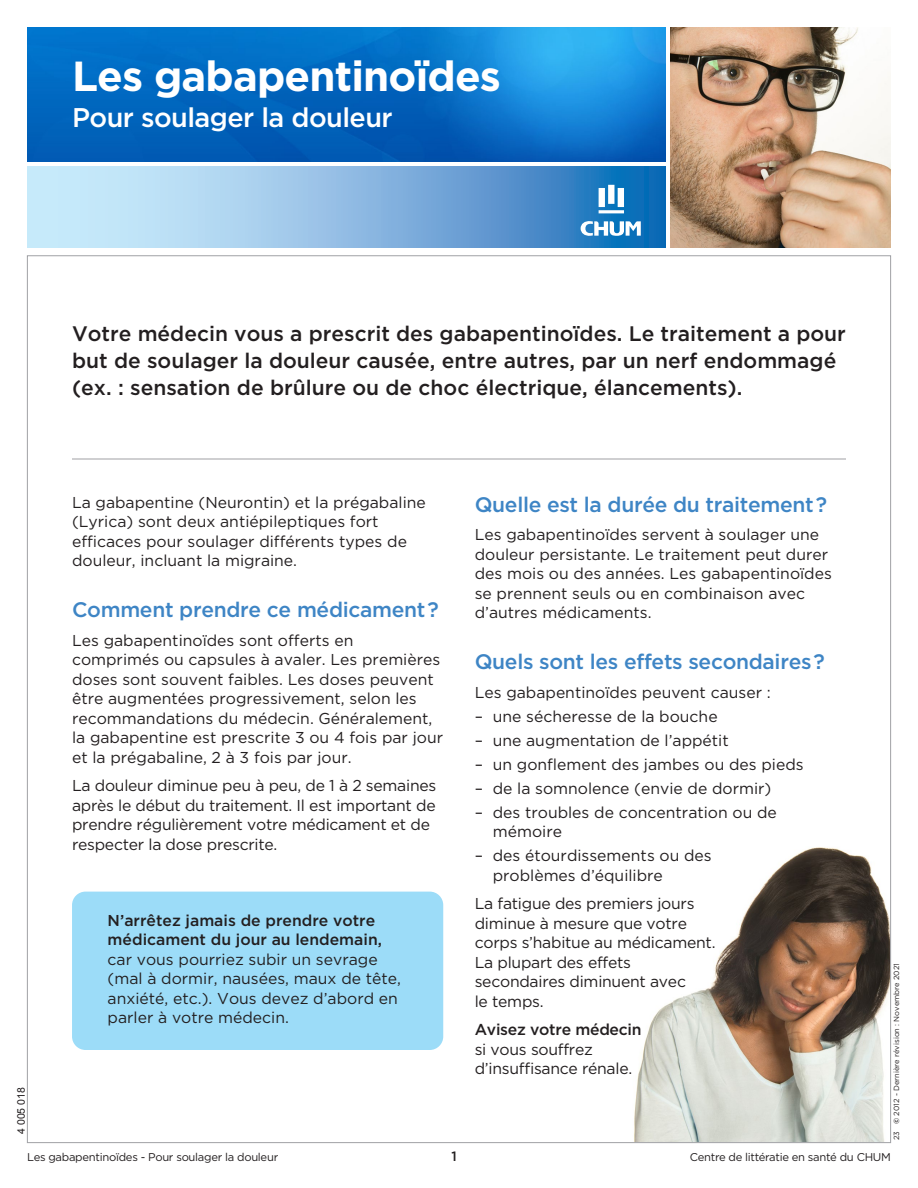
<style>
.page{position:relative;width:918px;height:1188px;background:#fff}
.page>*{position:absolute;margin:0;border:0;box-sizing:border-box;transform-origin:0 0}
.t1{font:700 42px "Gotham";letter-spacing:-.02em;color:#fff}
.t2{font:500 27px "Gotham";letter-spacing:-.02em;color:#fff}
.t3{font:500 21px/27px "Gotham";color:#231f20}
.t4{font:500 21px "Gotham";letter-spacing:-.015em;color:#3e85c5}
.t5{font:15.75px/19.5px "Gotham";color:#231f20}
.t6{font:500 15.75px/19.5px "Gotham";color:#231f20}
.t7{font:500 13.5px "Gotham";color:#231f20}
.t8{font:11.25px "Gotham";letter-spacing:-.025em;color:#231f20}
.t9{font:10.5px "Arial";color:#231f20}
.t10{font:7.5px "Gotham";color:#231f20}
.s1{font-weight:700}
</style>
<div class="page">
<hr style="left:72px;top:459px;width:774px;height:1px;background:#a0a1a5">
<img style="left:27px;top:27px;width:639px;height:135px">
<img style="left:670px;top:27px;width:221px;height:221px">
<svg style="left:27px;top:166px;width:639px;height:82px;background:#85b7e0"></svg>
<svg style="left:599px;top:185px;width:25px;height:28px"></svg>
<svg style="left:581px;top:221px;width:60px;height:15px"></svg>
<div style="left:72px;top:892px;width:371px;height:158px;background:#9cdcf8;border-radius:14px"></div>
<img style="left:634px;top:847px;width:255px;height:294px">
<h1 class="t1" style="left:72px;top:50px;width:431px">Les gabapentinoïdes</h1>
<h2 class="t2" style="left:72px;top:101px;width:322px">Pour soulager la douleur</h2>
<p class="t9" style="left:14px;top:1134px;width:48px;rotate:-90deg">4 005 018</p>
<h3 class="t3" style="left:72px;top:320px;width:776px">Votre médecin vous a prescrit des gabapentinoïdes. Le traitement a pour but de soulager la douleur causée, entre autres, par un nerf endommagé (ex. : sensation de brûlure ou de choc électrique, élancements).</h3>
<p class="t5" style="left:72px;top:492px;width:355px">La gabapentine (Neurontin) et la prégabaline (Lyrica) sont deux antiépileptiques fort efficaces pour soulager différents types de douleur, incluant la migraine.</p>
<h3 class="t4" style="left:72px;top:597px;width:368px">Comment prendre ce médicament?</h3>
<p class="t5" style="left:72px;top:630px;width:373px">Les gabapentinoïdes sont offerts en comprimés ou capsules à avaler. Les premières doses sont souvent faibles. Les doses peuvent être augmentées progressivement, selon les recommandations du médecin. Généralement, la gabapentine est prescrite 3 ou 4 fois par jour et la prégabaline, 2 à 3 fois par jour.</p>
<p class="t5" style="left:72px;top:776px;width:366px">La douleur diminue peu à peu, de 1 à 2 semaines après le début du traitement. Il est important de prendre régulièrement votre médicament et de respecter la dose prescrite.</p>
<p class="t6" style="left:108px;top:910px;width:276px">N’arrêtez jamais de prendre votre médicament du jour au lendemain,</p>
<p class="t5" style="left:108px;top:949px;width:295px">car vous pourriez subir un sevrage (mal à dormir, nausées, maux de tête, anxiété, etc.). Vous devez d’abord en parler à votre médecin.</p>
<h3 class="t4" style="left:475px;top:492px;width:354px">Quelle est la durée du traitement?</h3>
<p class="t5" style="left:475px;top:525px;width:359px">Les gabapentinoïdes servent à soulager une douleur persistante. Le traitement peut durer des mois ou des années. Les gabapentinoïdes se prennent seuls ou en combinaison avec d’autres médicaments.</p>
<h3 class="t4" style="left:475px;top:649px;width:352px">Quels sont les effets secondaires?</h3>
<p class="t5" style="left:475px;top:682px;width:298px">Les gabapentinoïdes peuvent causer :</p>
<p class="t5" style="left:475px;top:706px;width:244px">– une sécheresse de la bouche</p>
<p class="t5" style="left:475px;top:730px;width:256px">– une augmentation de l’appétit</p>
<p class="t5" style="left:475px;top:754px;width:330px">– un gonflement des jambes ou des pieds</p>
<p class="t5" style="left:475px;top:778px;width:298px">– de la somnolence (envie de dormir)</p>
<p class="t5" style="left:493px;top:802px;width:286px;text-indent:-18px">– des troubles de concentration ou de mémoire</p>
<p class="t5" style="left:493px;top:846px;width:221px;text-indent:-18px">– des étourdissements ou des problèmes d’équilibre</p>
<p class="t5" style="left:475px;top:894px;width:242px">La fatigue des premiers jours diminue à mesure que votre corps s’habitue au médicament.<br>La plupart des effets secondaires diminuent avec<br>le temps.</p>
<p class="t6" style="left:475px;top:1020px;width:168px">Avisez votre médecin</p>
<p class="t5" style="left:475px;top:1039px;width:159px">si vous souffrez d’insuffisance rénale.</p>
<p class="t10" style="left:892px;top:1140px;width:178px;rotate:-90deg">23 <span class="s1">©</span> 2012 - Dernière révision : Novembre 2021</p>
<p class="t8" style="left:27px;top:1150px;width:253px">Les gabapentinoïdes - Pour soulager la douleur</p>
<p class="t7" style="left:451px;top:1148px;width:7px">1</p>
<p class="t8" style="left:690px;top:1150px;width:203px">Centre de littératie en santé du CHUM</p>
</div>
